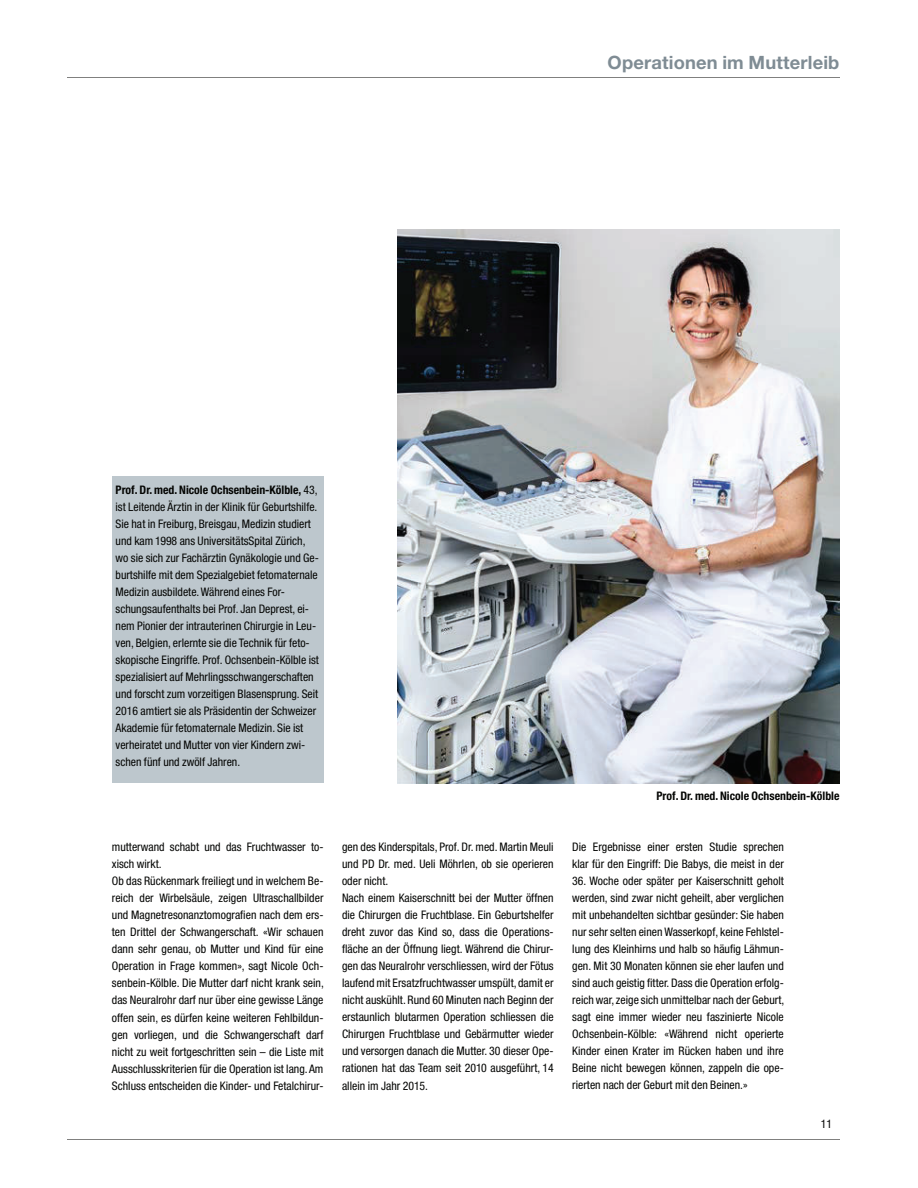
<style>
.page{position:relative;width:918px;height:1188px;background:#fff}
.page>*{position:absolute;margin:0;border:0;box-sizing:border-box;transform-origin:0 0}
.t1{font:700 18.3px "Helvetica Neue LT Std";letter-spacing:.01em;color:#7f8c94}
.t2{font:condensed 11.85px/17px "Helvetica Neue LT Pro";color:#040503}
.t3{font:700 condensed 11.85px "Helvetica Neue LT Pro";color:#040503}
.s1{font-weight:700}
</style>
<div class="page">
<hr style="left:67px;top:1140px;width:773px;height:1px;background:#80807f">
<hr style="left:67px;top:78px;width:773px;height:1px;background:#80807f">
<img style="left:398px;top:229px;width:442px;height:554px">
<div style="left:112px;top:477px;width:211px;height:306px;background:#bdc7cd"></div>
<p class="t2" style="left:116px;top:482px;width:205px"><span class="s1">Prof. Dr. med. Nicole Ochsenbein-Kölble,</span> 43, ist Leitende Ärztin in der Klinik für Geburtshilfe.<br>Sie hat in Freiburg, Breisgau, Medizin studiert und kam 1998 ans UniversitätsSpital Zürich, wo sie sich zur Fachärztin Gynäkologie und Ge&shy;burtshilfe mit dem Spezialgebiet fetomaternale Medizin ausbildete. Während eines For&shy;schungsaufenthalts bei Prof. Jan Deprest, ei&shy;nem Pionier der intrauterinen Chirurgie in Leu&shy;ven, Belgien, erlernte sie die Technik für feto&shy;skopische Eingriffe. Prof. Ochsenbein-Kölble ist spezialisiert auf Mehrlingsschwangerschaften und forscht zum vorzeitigen Blasensprung. Seit 2016 amtiert sie als Präsidentin der Schweizer Akademie für fetomaternale Medizin. Sie ist verheiratet und Mutter von vier Kindern zwi&shy;schen fünf und zwölf Jahren.</p>
<h1 class="t1" style="left:608px;top:56px;width:233px">Operationen im Mutterleib</h1>
<p class="t3" style="left:657px;top:792px;width:185px">Prof. Dr. med. Nicole Ochsenbein-Kölble</p>
<p class="t2" style="left:112px;top:840px;width:214px">mutterwand schabt und das Fruchtwasser to&shy;xisch wirkt.<br>Ob das Rückenmark freiliegt und in welchem Be&shy;reich der Wirbelsäule, zeigen Ultraschallbilder und Magnetresonanztomografien nach dem ers&shy;ten Drittel der Schwangerschaft. «Wir schauen dann sehr genau, ob Mutter und Kind für eine Operation in Frage kommen», sagt Nicole Och&shy;senbein-Kölble. Die Mutter darf nicht krank sein, das Neuralrohr darf nur über eine gewisse Länge offen sein, es dürfen keine weiteren Fehlbildun&shy;gen vorliegen, und die Schwangerschaft darf nicht zu weit fortgeschritten sein – die Liste mit Ausschlusskriterien für die Operation ist lang. Am Schluss entscheiden die Kinder- und Fetalchirur-</p>
<p class="t2" style="left:342px;top:840px;width:213px">gen des Kinderspitals, Prof. Dr. med. Martin Meuli und PD Dr. med. Ueli Möhrlen, ob sie operieren oder nicht.<br>Nach einem Kaiserschnitt bei der Mutter öffnen die Chirurgen die Fruchtblase. Ein Geburtshelfer dreht zuvor das Kind so, dass die Operations&shy;fläche an der Öffnung liegt. Während die Chirur&shy;gen das Neuralrohr verschliessen, wird der Fötus laufend mit Ersatzfruchtwasser umspült, damit er nicht auskühlt. Rund 60 Minuten nach Beginn der erstaunlich blutarmen Operation schliessen die Chirurgen Fruchtblase und Gebärmutter wieder und versorgen danach die Mutter. 30 dieser Ope&shy;rationen hat das Team seit 2010 ausgeführt, 14 allein im Jahr 2015.</p>
<p class="t2" style="left:572px;top:839px;width:213px">Die Ergebnisse einer ersten Studie sprechen klar für den Eingriff: Die Babys, die meist in der</p>
<p class="t2" style="left:572px;top:874px;width:214px;text-align:justify">36. Woche oder später per Kaiserschnitt geholt werden, sind zwar nicht geheilt, aber verglichen mit unbehandelten sichtbar gesünder: Sie haben nur sehr selten einen Wasserkopf, keine Fehlstel&shy;lung des Kleinhirns und halb so häufig Lähmun&shy;gen. Mit 30 Monaten können sie eher laufen und sind auch geistig fitter. Dass die Operation erfolg&shy;reich war, zeige sich unmittelbar nach der Geburt, sagt eine immer wieder neu faszinierte Nicole Ochsenbein-Kölble: «Während nicht operierte Kinder einen Krater im Rücken haben und ihre Beine nicht bewegen können, zappeln die ope&shy;rierten nach der Geburt mit den Beinen.»</p>
<p class="t2" style="left:821px;top:1117px;width:13px">11</p>
</div>
